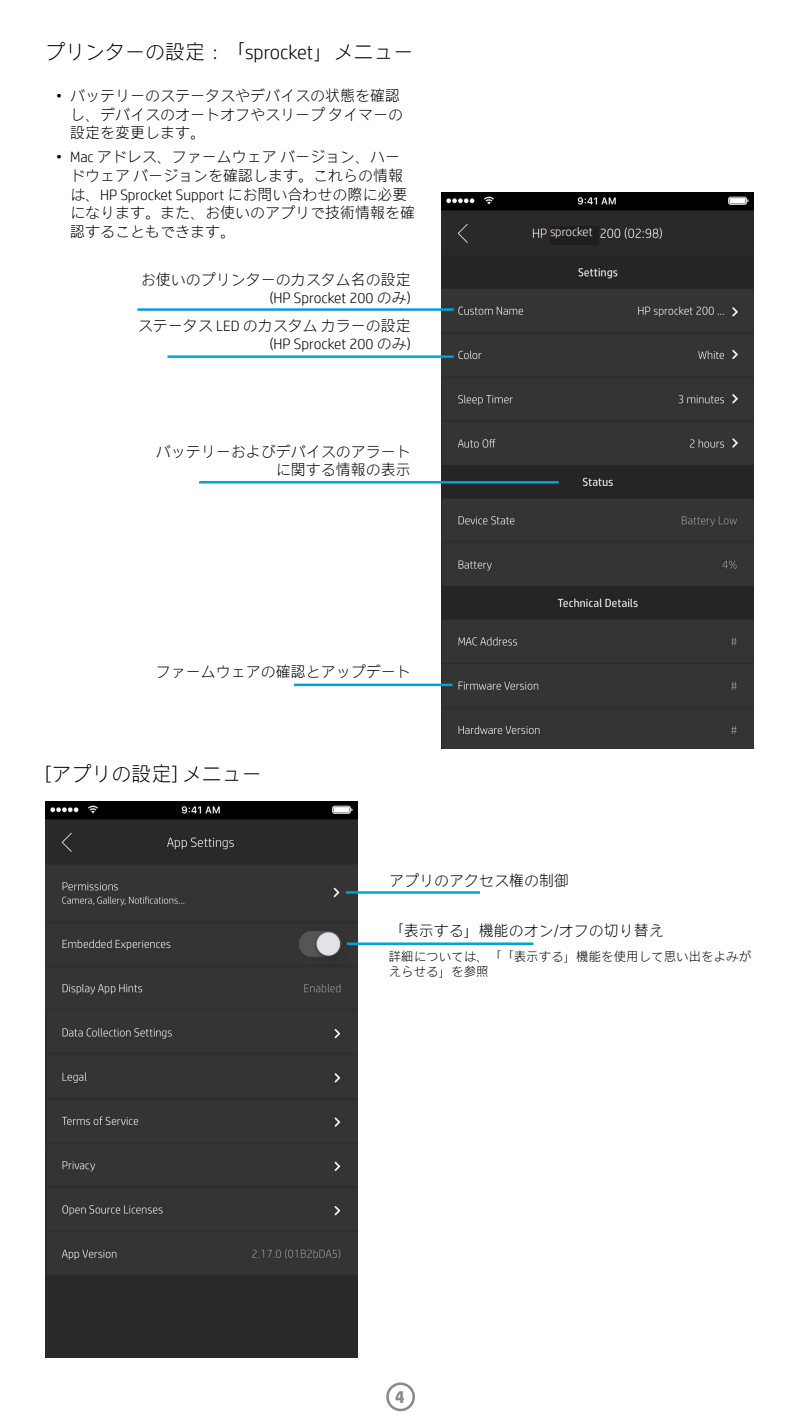
<style>
.page{position:relative;width:800px;height:1420px;background:#fff}
.page>*{position:absolute;margin:0;border:0;box-sizing:border-box;transform-origin:0 0}
.t1{font:300 20px "HP Simplified Jpan";color:#000}
.t2{font:700 17.5px "HP Simplified";color:#87898b}
.t3{font:300 15px/18.8px "HP Simplified Jpan";color:#000;text-align:right}
.t4{font:300 12.5px/15px "HP Simplified Jpan";color:#000}
.t5{font:300 12.5px "HP Simplified";color:#fff}
.s1{font-family:"HP Simplified"}
</style>
<div class="page">
<div style="left:386px;top:1382px;width:29px;height:29px;border:2px solid #87898b;border-radius:50%"></div>
<img style="left:45px;top:801px;width:313px;height:556px">
<img style="left:441px;top:192px;width:313px;height:556px">
<div style="left:550px;top:226px;width:49px;height:19px;background:#221d1e"></div>
<hr style="left:199px;top:481px;width:360px;height:3px;background:#00a1dd">
<hr style="left:294px;top:684px;width:158px;height:2px;background:#00a1dd">
<hr style="left:138px;top:308px;width:316px;height:3px;background:#00a1dd">
<hr style="left:168px;top:355px;width:286px;height:3px;background:#00a1dd">
<hr style="left:347px;top:942px;width:186px;height:3px;background:#00a1dd">
<hr style="left:346px;top:891px;width:134px;height:3px;background:#00a1dd">
<p class="t1" style="left:45px;top:40px;width:370px">プリンターの設定：「<span class="s1">sprocket</span>」メニュー</p>
<p class="t3" style="left:70px;top:86px;width:335px;text-align:left;text-indent:-14px"><span class="s1">•</span> バッテリーのステータスやデバイスの状態を確認し、デバイスのオートオフやスリープタイマーの設定を変更します。</p>
<p class="t3" style="left:70px;top:148px;width:346px;text-align:left;text-indent:-14px"><span class="s1">• Mac</span> アドレス、ファームウェアバージョン、ハードウェアバージョンを確認します。これらの情報は、<span class="s1">HP Sprocket Support</span> にお問い合わせの際に必要になります。また、お使いのアプリで技術情報を確認することもできます。</p>
<p class="t3" style="left:141px;top:270px;width:271px;line-height:18px">お使いのプリンターのカスタム名の設定<span class="s1">(HP Sprocket 200</span> のみ<span class="s1">)</span></p>
<p class="t3" style="left:138px;top:317px;width:275px;line-height:18px">ステータス <span class="s1">LED</span> のカスタムカラーの設定<span class="s1">(HP Sprocket 200</span> のみ<span class="s1">)</span></p>
<p class="t3" style="left:156px;top:443px;width:256px;line-height:18px">バッテリーおよびデバイスのアラートに関する情報の表示</p>
<p class="t3" style="left:156px;top:663px;width:256px">ファームウェアの確認とアップデート</p>
<p class="t1" style="left:45px;top:761px;width:218px"><span class="s1">[</span>アプリの設定<span class="s1">]</span> メニュー</p>
<p class="t5" style="left:550px;top:224px;width:44px">sprocket</p>
<p class="t3" style="left:389px;top:871px;width:181px">アプリのアクセス権の制御</p>
<p class="t3" style="left:389px;top:921px;width:277px">「表示する」機能のオン<span class="s1">/</span>オフの切り替え</p>
<p class="t4" style="left:389px;top:950px;width:364px">詳細については、「「表示する」機能を使用して思い出をよみがえらせる」を参照</p>
<p class="t2" style="left:395px;top:1385px;width:11px">4</p>
</div>
